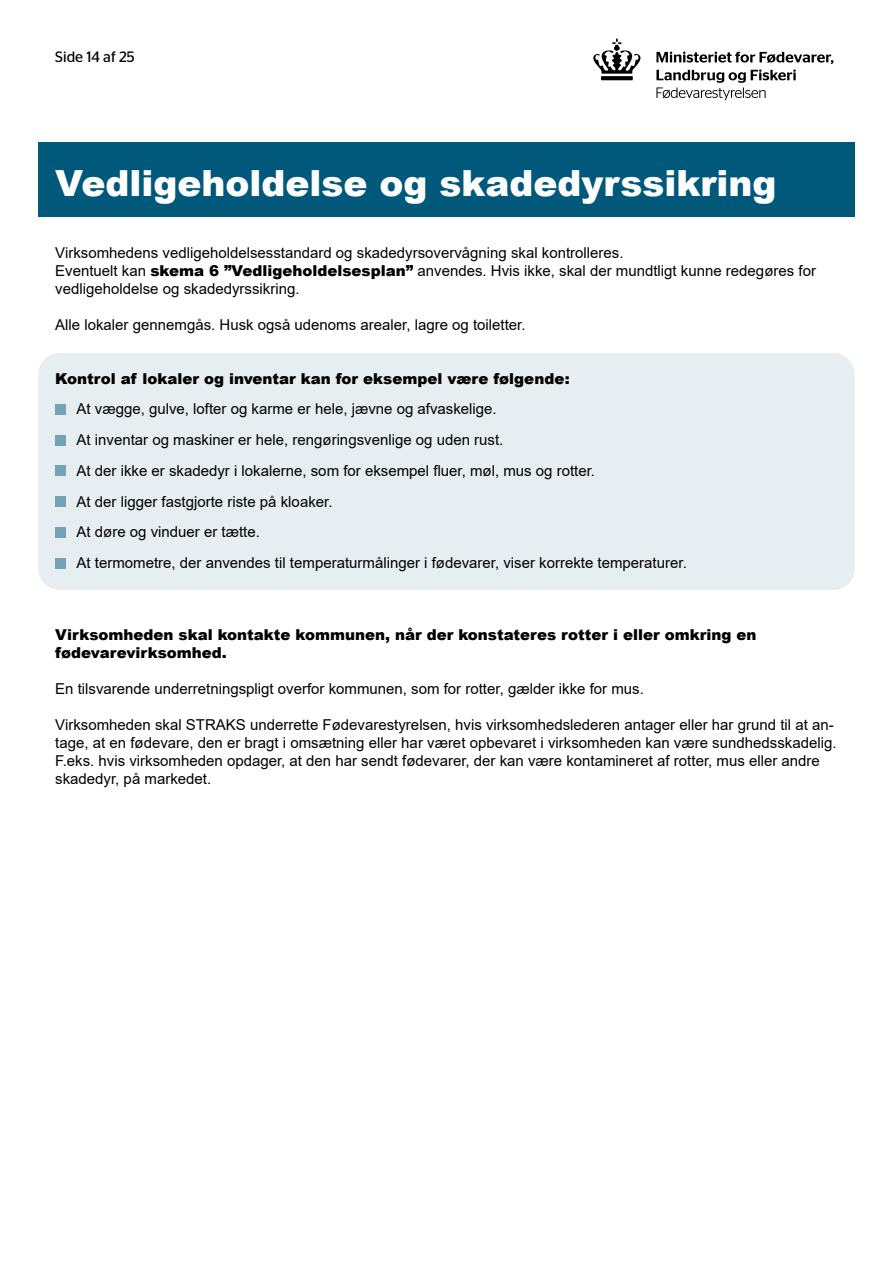
<style>
.page{position:relative;width:893px;height:1263px;background:#fff}
.page>*{position:absolute;margin:0;border:0;box-sizing:border-box;transform-origin:0 0}
.rubrik{font:900 36px "Arial";color:#fff}
.brød{font:15px/18px "Arial";color:#000}
.brød-2{font:900 15px/18px "Arial";color:#000}
.t1{font:15px "Stag Sans";color:#000}
.s1{font-weight:900}
</style>
<div class="page">
<div style="left:38px;top:353px;width:817px;height:237px;background:#e6eef1;border-radius:21px"></div>
<svg style="left:593px;top:38px;width:47px;height:42px"></svg>
<svg style="left:656px;top:52px;width:177px;height:48px"></svg>
<div style="left:38px;top:142px;width:817px;height:75px;background:#00587a"></div>
<div style="left:55px;top:404px;width:10px;height:10px;background:#73a3b5"></div>
<div style="left:55px;top:435px;width:10px;height:10px;background:#73a3b5"></div>
<div style="left:55px;top:466px;width:10px;height:10px;background:#73a3b5"></div>
<div style="left:55px;top:496px;width:10px;height:11px;background:#73a3b5"></div>
<div style="left:55px;top:527px;width:10px;height:10px;background:#73a3b5"></div>
<div style="left:55px;top:558px;width:10px;height:10px;background:#73a3b5"></div>
<p class="t1" style="left:55px;top:48px;width:81px">Side 14 af 25</p>
<h2 class="rubrik" style="left:55px;top:157px;width:723px">Vedligeholdelse og skadedyrssikring</h2>
<p class="brød" style="left:55px;top:243px;width:570px">Virksomhedens vedligeholdelsesstandard og skadedyrsovervågning skal kontrolleres.</p>
<p class="brød" style="left:55px;top:261px;width:762px">Eventuelt kan <span class="s1">skema 6 ”Vedligeholdelsesplan”</span> anvendes. Hvis ikke, skal der mundtligt kunne redegøres for vedligeholdelse og skadedyrssikring.</p>
<p class="brød" style="left:55px;top:315px;width:472px">Alle lokaler gennemgås. Husk også udenoms arealer, lagre og toiletter.</p>
<p class="brød-2" style="left:55px;top:369px;width:516px">Kontrol af lokaler og inventar kan for eksempel være følgende:</p>
<p class="brød" style="left:77px;top:400px;width:422px">At vægge, gulve, lofter og karme er hele, jævne og afvaskelige.</p>
<p class="brød" style="left:77px;top:431px;width:428px">At inventar og maskiner er hele, rengøringsvenlige og uden rust.</p>
<p class="brød" style="left:77px;top:461px;width:520px">At der ikke er skadedyr i lokalerne, som for eksempel fluer, møl, mus og rotter.</p>
<p class="brød" style="left:77px;top:492px;width:257px">At der ligger fastgjorte riste på kloaker.</p>
<p class="brød" style="left:77px;top:523px;width:185px">At døre og vinduer er tætte.</p>
<p class="brød" style="left:77px;top:554px;width:612px">At termometre, der anvendes til temperaturmålinger i fødevarer, viser korrekte temperaturer.</p>
<p class="brød-2" style="left:55px;top:625px;width:703px">Virksomheden skal kontakte kommunen, når der konstateres rotter i eller omkring en fødevarevirksomhed.</p>
<p class="brød" style="left:55px;top:680px;width:590px">En tilsvarende underretningspligt overfor kommunen, som for rotter, gælder ikke for mus.</p>
<p class="brød" style="left:55px;top:716px;width:783px">Virksomheden skal STRAKS underrette Fødevarestyrelsen, hvis virksomhedslederen antager eller har grund til at an&shy;tage, at en fødevare, den er bragt i omsætning eller har været opbevaret i virksomheden kan være sundhedsskadelig.<br>F.eks. hvis virksomheden opdager, at den har sendt fødevarer, der kan være kontamineret af rotter, mus eller andre skadedyr, på markedet.</p>
</div>
